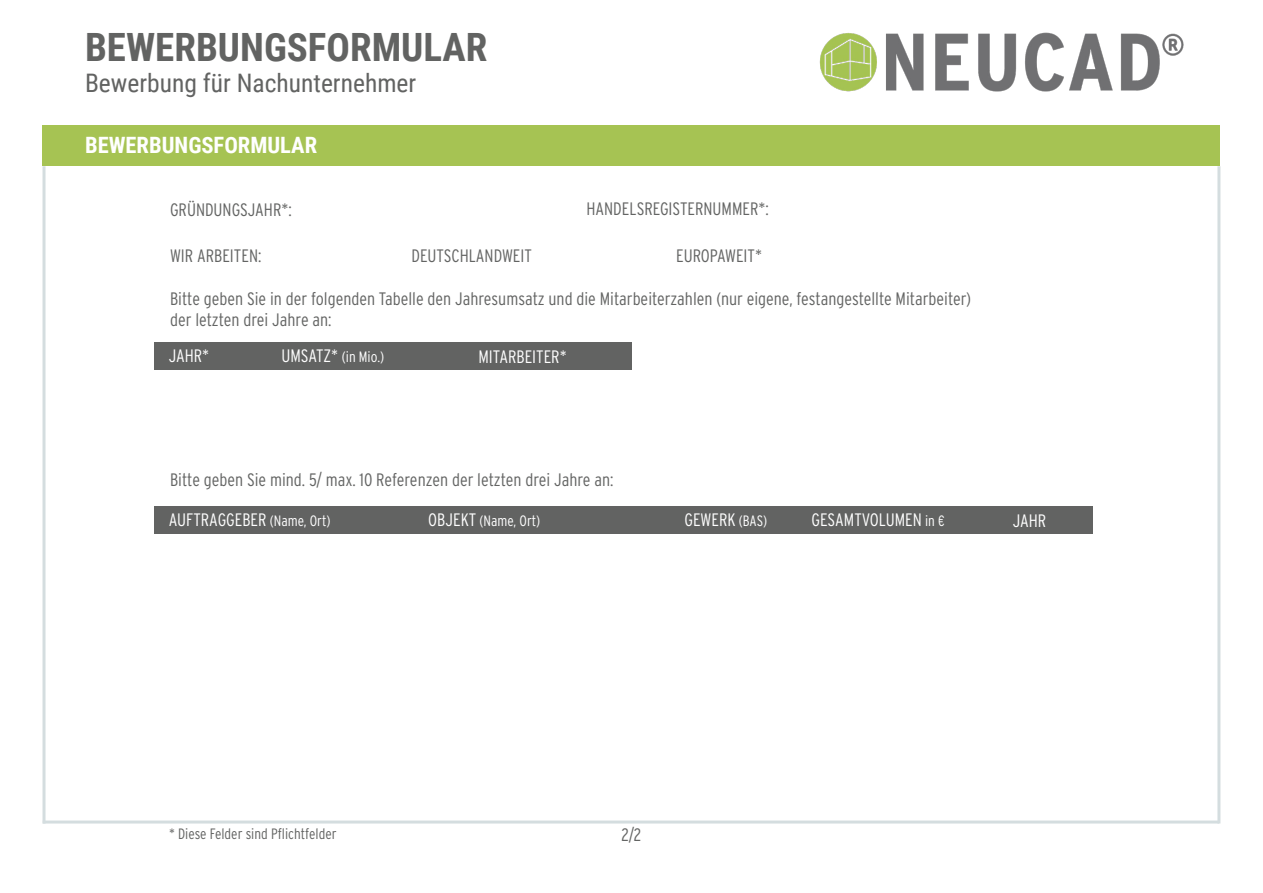
<style>
.page{position:relative;width:1263px;height:893px;background:#fff}
.page>*{position:absolute;margin:0;border:0;box-sizing:border-box;transform-origin:0 0}
.t1{font:700 39px "Roboto Condensed";color:#626362}
.t2{font:25.5px "Roboto Condensed";color:#626362}
.t3{font:700 22.5px "Roboto Condensed";color:#fff}
.t4{font:300 18px/21.6px "Interstate Condensed";color:#636463}
.t5{font:300 18px "Interstate Condensed";color:#fff}
.t6{font:300 15px "Interstate Condensed";color:#fff}
.t7{font:300 15px "Interstate Condensed";color:#636463}
.s1{font-size:18px}
.s2{font-size:15px}
</style>
<div class="page">
<img style="left:819px;top:32px;width:364px;height:59px">
<hr style="left:43px;top:166px;width:3px;height:657px;background:#d4dddf">
<hr style="left:1217px;top:166px;width:3px;height:657px;background:#d4dddf">
<hr style="left:43px;top:820px;width:1176px;height:3px;background:#d4dddf">
<div style="left:154px;top:343px;width:477px;height:27px;background:#626362"></div>
<div style="left:154px;top:506px;width:939px;height:28px;background:#626362"></div>
<div style="left:43px;top:125px;width:1177px;height:41px;background:#a6c353"></div>
<h1 class="t1" style="left:85px;top:20px;width:404px">BEWERBUNGSFORMULAR</h1>
<h2 class="t2" style="left:85px;top:65px;width:333px">Bewerbung für Nachunternehmer</h2>
<p class="t3" style="left:85px;top:129px;width:234px">BEWERBUNGSFORMULAR</p>
<p class="t4" style="left:170px;top:199px;width:123px">GRÜNDUNGSJAHR*:</p>
<p class="t4" style="left:586px;top:198px;width:184px">HANDELSREGISTERNUMMER*:</p>
<p class="t4" style="left:170px;top:245px;width:93px">WIR ARBEITEN:</p>
<p class="t4" style="left:411px;top:245px;width:122px">DEUTSCHLANDWEIT</p>
<p class="t4" style="left:676px;top:244px;width:87px">EUROPAWEIT*</p>
<p class="t4" style="left:170px;top:287px;width:802px">Bitte geben Sie in der folgenden Tabelle den Jahresumsatz und die Mitarbeiterzahlen (nur eigene, festangestellte Mitarbeiter) der letzten drei Jahre an:</p>
<p class="t5" style="left:169px;top:346px;width:42px">JAHR*</p>
<p class="t6" style="left:281px;top:348px;width:104px"><span class="s1">UMSATZ*</span> (in Mio.)</p>
<p class="t5" style="left:478px;top:346px;width:90px">MITARBEITER*</p>
<p class="t4" style="left:170px;top:468px;width:445px">Bitte geben Sie mind. 5/ max. 10 Referenzen der letzten drei Jahre an:</p>
<p class="t5" style="left:169px;top:510px;width:163px">AUFTRAGGEBER <span class="s2">(Name, Ort)</span></p>
<p class="t6" style="left:428px;top:512px;width:114px"><span class="s1">OBJEKT</span> (Name, Ort)</p>
<p class="t5" style="left:684px;top:510px;width:84px">GEWERK <span class="s2">(BAS)</span></p>
<p class="t5" style="left:811px;top:510px;width:135px">GESAMTVOLUMEN <span class="s2">in €</span></p>
<p class="t5" style="left:1013px;top:511px;width:35px">JAHR</p>
<p class="t7" style="left:169px;top:825px;width:169px">* Diese Felder sind Pflichtfelder</p>
<p class="t4" style="left:621px;top:824px;width:21px">2/2</p>
</div>
